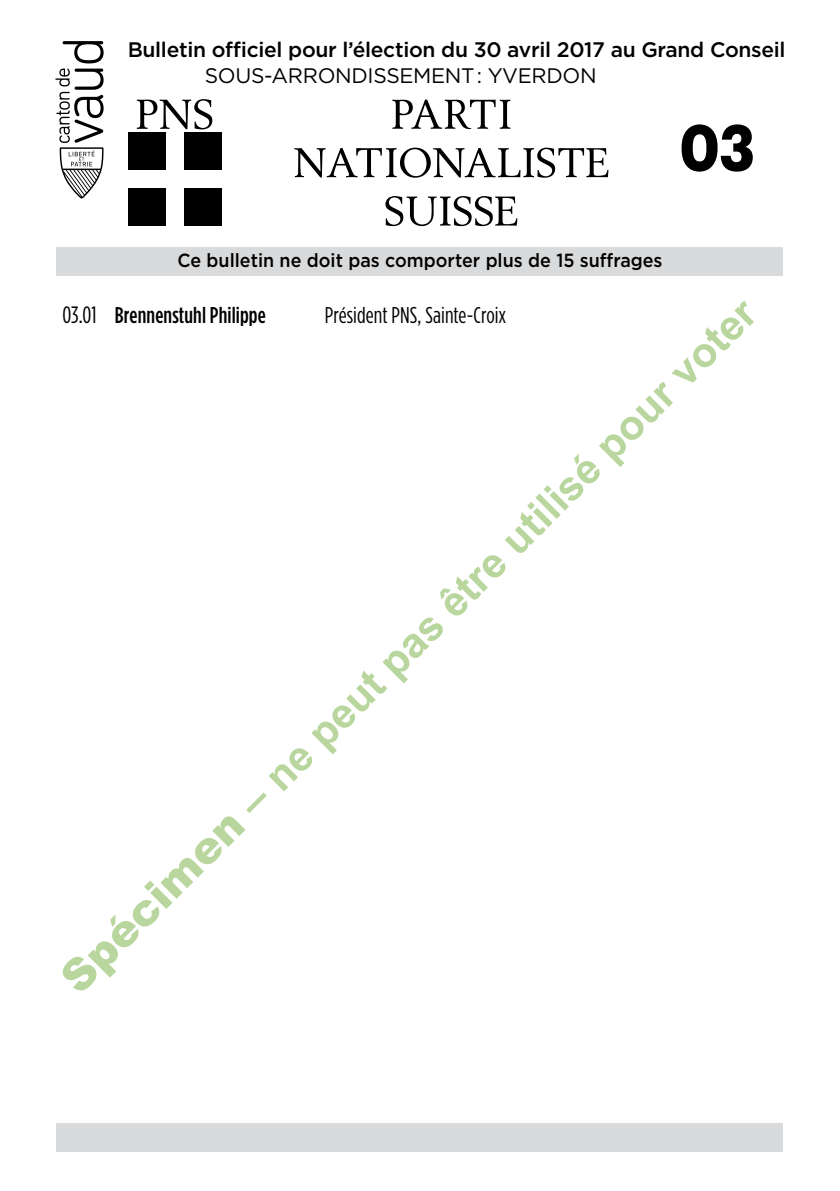
<style>
.page{position:relative;width:840px;height:1191px;background:#fff}
.page>*{position:absolute;margin:0;border:0;box-sizing:border-box;transform-origin:0 0}
.t1{font:700 64px "Graphik";color:#000;scale:.85 1}
.t2{font:700 42px "Arial";color:#b8d69d}
.t3{font:500 22.8px "Gotham Condensed";letter-spacing:.005em;color:#000}
.t4{font:22.8px "Gotham Condensed";color:#000}
.t5{font:500 21px "Gotham";letter-spacing:-.015em;color:#000}
.t6{font:21px "Gotham";letter-spacing:-.015em;color:#000}
.t7{font:500 19px "Gotham";color:#000;scale:.94 1}
.s1{font-weight:400;font-size:23.6px}
.s2{font-weight:900;font-size:44px}
.s3{font-size:44px}
</style>
<div class="page">
<div style="left:57px;top:1123px;width:725px;height:28px;background:#d9dadb"></div>
<div style="left:184px;top:133px;width:37px;height:37px;background:#000"></div>
<div style="left:128px;top:189px;width:37px;height:37px;background:#000"></div>
<div style="left:128px;top:133px;width:37px;height:37px;background:#000"></div>
<div style="left:184px;top:189px;width:37px;height:37px;background:#000"></div>
<svg style="left:137px;top:99px;width:75px;height:30px"></svg>
<svg style="left:385px;top:196px;width:132px;height:30px"></svg>
<svg style="left:392px;top:100px;width:118px;height:29px"></svg>
<svg style="left:294px;top:148px;width:314px;height:30px"></svg>
<div style="left:57px;top:248px;width:725px;height:28px;background:#d9dadb"></div>
<svg style="left:55px;top:41px;width:48px;height:157px"></svg>
<p class="t5" style="left:128px;top:35px;width:659px">Bulletin officiel pour l’élection du 30 avril 2017 au Grand Conseil</p>
<p class="t6" style="left:204px;top:62px;width:393px">SOUS-ARRONDISSEMENT : YVERDON</p>
<h1 class="t1" style="left:679px;top:98px;width:90px">03</h1>
<p class="t7" style="left:177px;top:248px;width:517px">Ce bulletin ne doit pas comporter plus de 15 suffrages</p>
<p class="t3" style="left:62px;top:302px;width:205px"><span class="s1">03.01</span> Brennenstuhl Philippe</p>
<p class="t4" style="left:325px;top:302px;width:183px">Président PNS, Sainte-Croix</p>
<h2 class="t2" style="left:49px;top:965px;width:962px;rotate:-45deg"><span class="s2">Spécimen</span> <span class="s3">‒</span> ne peut pas être utilisé pour voter</h2>
</div>
